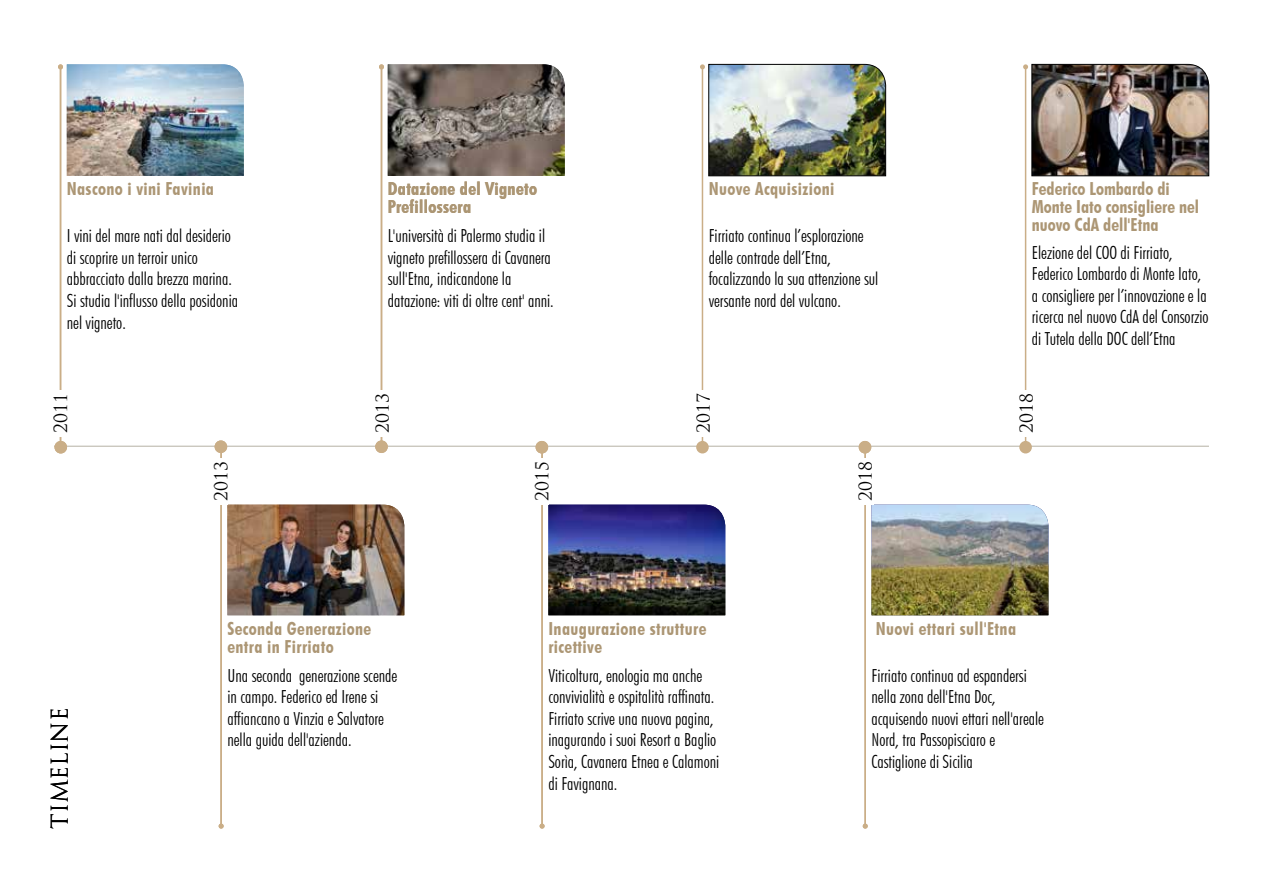
<style>
.page{position:relative;width:1263px;height:893px;background:#fff}
.page>*{position:absolute;margin:0;border:0;box-sizing:border-box;transform-origin:0 0}
.t1{font:22.5px "Trajan Pro";color:#000}
.t2{font:300 condensed 18px/21.6px "Futura BT";color:#000}
.t3{font:700 condensed 18px/18px "Futura BT";letter-spacing:.02em;color:#ac9674}
.t4{font:700 condensed 18px/18px "Futura BT";color:#ac9674}
.t5{font:17.4px "Trajan Pro";color:#000}
</style>
<div class="page">
<hr style="left:54px;top:446px;width:1155px;height:1px;background:#c9c6bc">
<hr style="left:702px;top:67px;width:1px;height:380px;background:#caae87">
<img style="left:700px;top:64px;width:186px;height:112px">
<div style="left:697px;top:390px;width:13px;height:47px;background:#fff"></div>
<div style="left:696px;top:441px;width:13px;height:12px;background:#caae87;border-radius:50%"></div>
<hr style="left:1025px;top:67px;width:1px;height:380px;background:#caae87">
<img style="left:1023px;top:64px;width:186px;height:112px">
<div style="left:1020px;top:390px;width:13px;height:47px;background:#fff"></div>
<div style="left:1019px;top:441px;width:13px;height:12px;background:#caae87;border-radius:50%"></div>
<img style="left:388px;top:64px;width:177px;height:112px">
<hr style="left:381px;top:67px;width:1px;height:380px;background:#caae87">
<svg style="left:379px;top:64px;width:5px;height:5px"></svg>
<div style="left:375px;top:440px;width:13px;height:13px;background:#caae87;border-radius:50%"></div>
<div style="left:376px;top:390px;width:13px;height:47px;background:#fff"></div>
<img style="left:548px;top:505px;width:177px;height:110px">
<hr style="left:541px;top:446px;width:2px;height:380px;background:#caae87">
<svg style="left:540px;top:824px;width:5px;height:5px"></svg>
<div style="left:536px;top:441px;width:12px;height:12px;background:#caae87;border-radius:50%"></div>
<div style="left:536px;top:458px;width:13px;height:47px;background:#fff"></div>
<img style="left:871px;top:505px;width:177px;height:110px">
<hr style="left:864px;top:446px;width:2px;height:380px;background:#caae87">
<svg style="left:863px;top:824px;width:5px;height:5px"></svg>
<div style="left:859px;top:441px;width:12px;height:12px;background:#caae87;border-radius:50%"></div>
<div style="left:857px;top:458px;width:17px;height:47px;background:#fff"></div>
<img style="left:67px;top:64px;width:177px;height:112px">
<hr style="left:60px;top:67px;width:1px;height:380px;background:#caae87">
<svg style="left:58px;top:64px;width:5px;height:5px"></svg>
<div style="left:54px;top:441px;width:13px;height:12px;background:#caae87;border-radius:50%"></div>
<div style="left:54px;top:390px;width:13px;height:47px;background:#fff"></div>
<img style="left:227px;top:505px;width:177px;height:110px">
<hr style="left:220px;top:446px;width:2px;height:380px;background:#caae87">
<svg style="left:219px;top:824px;width:5px;height:5px"></svg>
<div style="left:215px;top:440px;width:12px;height:13px;background:#caae87;border-radius:50%"></div>
<div style="left:215px;top:458px;width:13px;height:47px;background:#fff"></div>
<p class="t3" style="left:67px;top:180px;width:149px">Nascono i vini Favinia</p>
<p class="t2" style="left:67px;top:225px;width:173px">I vini del mare nati dal desiderio di scoprire un terroir unico abbracciato dalla brezza marina.<br>Si studia l'influsso della posidonia nel vigneto.</p>
<p class="t3" style="left:388px;top:180px;width:151px">Datazione del Vigneto<br>Prefillossera</p>
<p class="t2" style="left:388px;top:225px;width:167px">L'università di Palermo studia il vigneto prefillossera di Cavanera sull'Etna, indicandone la datazione: viti di oltre cent' anni.</p>
<p class="t3" style="left:709px;top:180px;width:127px">Nuove Acquisizioni</p>
<p class="t2" style="left:709px;top:225px;width:171px">Firriato continua l’esplorazione delle contrade dell’Etna, focalizzando la sua attenzione sul versante nord del vulcano.</p>
<p class="t4" style="left:1032px;top:180px;width:169px">Federico Lombardo di<br>Monte Iato consigliere nel nuovo CdA dell'Etna</p>
<p class="t2" style="left:1032px;top:241px;width:178px">Elezione del COO di Firriato,<br>Federico Lombardo di Monte Iato, a consigliere per l’innovazione e la ricerca nel nuovo CdA del Consorzio di Tutela della DOC dell’Etna</p>
<p class="t5" style="left:50px;top:433px;width:41px;rotate:-90deg">2011</p>
<p class="t5" style="left:371px;top:433px;width:41px;rotate:-90deg">2013</p>
<p class="t5" style="left:692px;top:433px;width:41px;rotate:-90deg">2017</p>
<p class="t5" style="left:1015px;top:433px;width:41px;rotate:-90deg">2018</p>
<p class="t5" style="left:210px;top:501px;width:41px;rotate:-90deg">2013</p>
<p class="t5" style="left:531px;top:501px;width:41px;rotate:-90deg">2015</p>
<p class="t5" style="left:854px;top:501px;width:41px;rotate:-90deg">20158</p>
<p class="t1" style="left:45px;top:829px;width:123px;rotate:-90deg">TIMELINE</p>
<p class="t3" style="left:227px;top:619px;width:145px">Seconda Generazione entra in Firriato</p>
<p class="t2" style="left:227px;top:664px;width:171px">Una seconda generazione scende in campo. Federico ed Irene si affiancano a Vinzia e Salvatore nella guida dell'azienda.</p>
<p class="t3" style="left:548px;top:619px;width:160px">Inaugurazione strutture ricettive</p>
<p class="t2" style="left:548px;top:664px;width:172px">Viticoltura, enologia ma anche convivialità e ospitalità raffinata.<br>Firriato scrive una nuova pagina, inagurando i suoi Resort a Baglio<br>Sorìa, Cavanera Etnea e Calamoni di Favignana.</p>
<p class="t3" style="left:876px;top:619px;width:142px">Nuovi ettari sull'Etna</p>
<p class="t2" style="left:871px;top:664px;width:174px">Firriato continua ad espandersi nella zona dell'Etna Doc, acquisendo nuovi ettari nell'areale<br>Nord, tra Passopisciaro e<br>Castiglione di Sicilia</p>
</div>
